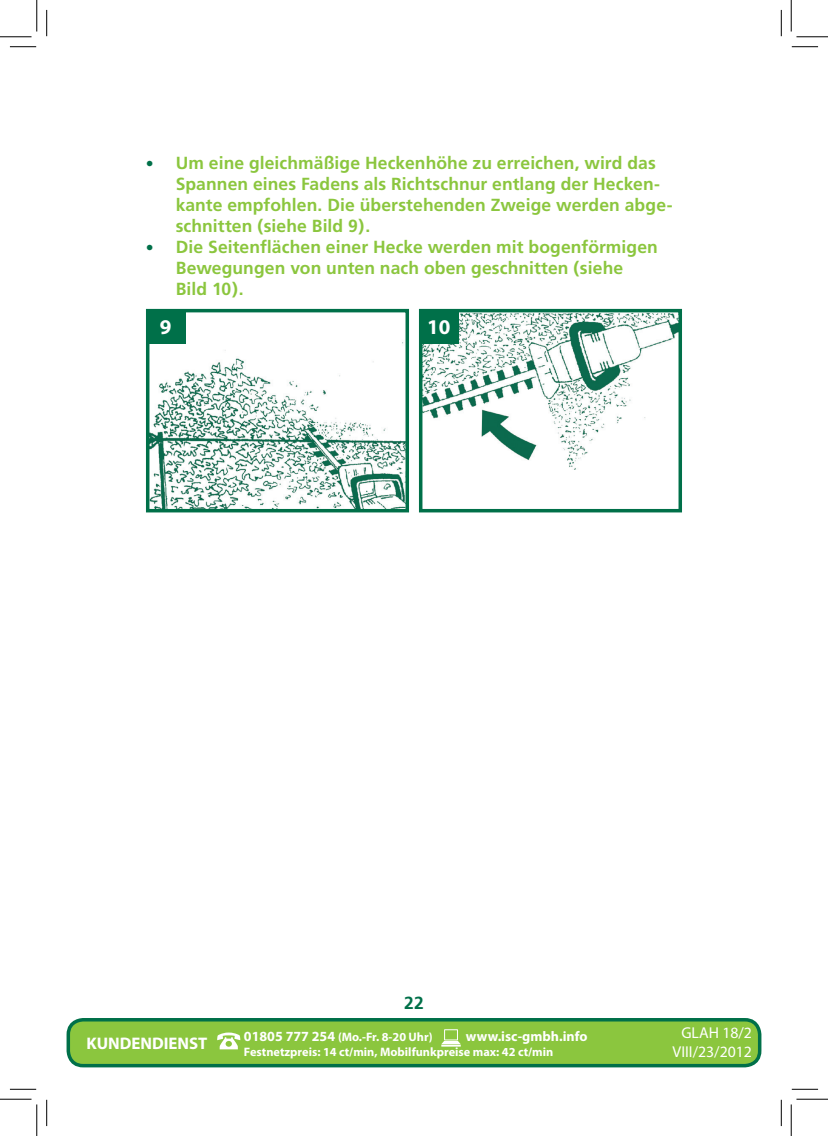
<style>
.page{position:relative;width:828px;height:1136px;background:#fff}
.page>*{position:absolute;margin:0;border:0;box-sizing:border-box;transform-origin:0 0}
.t1{font:700 21px "Myriad Pro";color:#fff}
.t2{font:700 17.5px/21px "Frutiger";letter-spacing:.005em;color:#8bc63e}
.t3{font:700 17.5px "Frutiger";color:#007049}
.t4{font:700 16.8px "Myriad Pro";color:#fff}
.t5{font:15.75px/18.9px "Myriad Pro";color:#fff;text-align:center}
.t6{font:700 14px "Myriad Pro";color:#fff}
.t7{font:700 12.25px/14.7px "Myriad Pro";color:#fff}
.s1{font-size:15.75px;color:#007049}
.s2{font-size:14px}
</style>
<div class="page">
<div style="left:68px;top:1019px;width:691px;height:46px;background:#8bc63e;border-radius:15px"></div>
<div style="left:67px;top:1017px;width:694px;height:50px;border:4px solid #007049;border-radius:15px"></div>
<svg style="left:441px;top:1029px;width:20px;height:17px"></svg>
<svg style="left:217px;top:1032px;width:23px;height:17px"></svg>
<img style="left:424px;top:314px;width:253px;height:155px">
<div style="left:419px;top:309px;width:263px;height:203px;border:4px solid #007049"></div>
<div style="left:419px;top:309px;width:39px;height:34px;background:#007049"></div>
<img style="left:151px;top:342px;width:253px;height:165px">
<div style="left:146px;top:309px;width:263px;height:203px;border:4px solid #007049"></div>
<div style="left:146px;top:309px;width:40px;height:34px;background:#007049"></div>
<svg style="left:10px;top:46px;width:26px;height:1px"></svg>
<svg style="left:791px;top:46px;width:27px;height:1px"></svg>
<svg style="left:10px;top:1088px;width:26px;height:1px"></svg>
<svg style="left:792px;top:1088px;width:26px;height:1px"></svg>
<svg style="left:46px;top:10px;width:1px;height:26px"></svg>
<svg style="left:46px;top:1099px;width:1px;height:26px"></svg>
<svg style="left:781px;top:10px;width:1px;height:26px"></svg>
<svg style="left:781px;top:1099px;width:1px;height:26px"></svg>
<hr style="left:0;top:36px;width:32px;height:1px;background:#000">
<hr style="left:796px;top:36px;width:32px;height:1px;background:#000">
<hr style="left:0;top:1098px;width:32px;height:1px;background:#000">
<hr style="left:796px;top:1098px;width:32px;height:1px;background:#000">
<hr style="left:36px;top:0;width:1px;height:31px;background:#000">
<hr style="left:36px;top:1104px;width:1px;height:31px;background:#000">
<hr style="left:790px;top:0;width:1px;height:31px;background:#000">
<hr style="left:790px;top:1104px;width:1px;height:31px;background:#000">
<p class="t2" style="left:176px;top:152px;width:498px;text-indent:-30px"><span class="s1">•</span> Um eine gleichmäßige Heckenhöhe zu erreichen, wird das Spannen eines Fadens als Richtschnur entlang der Hecken&shy;kante empfohlen. Die überstehenden Zweige werden abge&shy;schnitten (siehe Bild 9).</p>
<p class="t2" style="left:176px;top:236px;width:483px;text-indent:-30px"><span class="s1">•</span> Die Seitenflächen einer Hecke werden mit bogenförmigen<br>Bewegungen von unten nach oben geschnitten (siehe<br>Bild 10).</p>
<p class="t1" style="left:160px;top:313px;width:13px">9</p>
<p class="t1" style="left:427px;top:313px;width:25px">10</p>
<p class="t3" style="left:404px;top:992px;width:21px">22</p>
<p class="t7" style="left:244px;top:1028px;width:311px"><span class="s2">01805 777 254</span> (Mo.-Fr. 8-20 Uhr)<br>Festnetzpreis: 14 ct/min, Mobilfunkpreise max: 42 ct/min</p>
<p class="t4" style="left:86px;top:1031px;width:122px">KUNDENDIENST</p>
<p class="t6" style="left:466px;top:1026px;width:123px">www.isc-gmbh.info</p>
<p class="t5" style="left:672px;top:1022px;width:81px">GLAH 18/2<br>VIII/23/2012</p>
</div>
